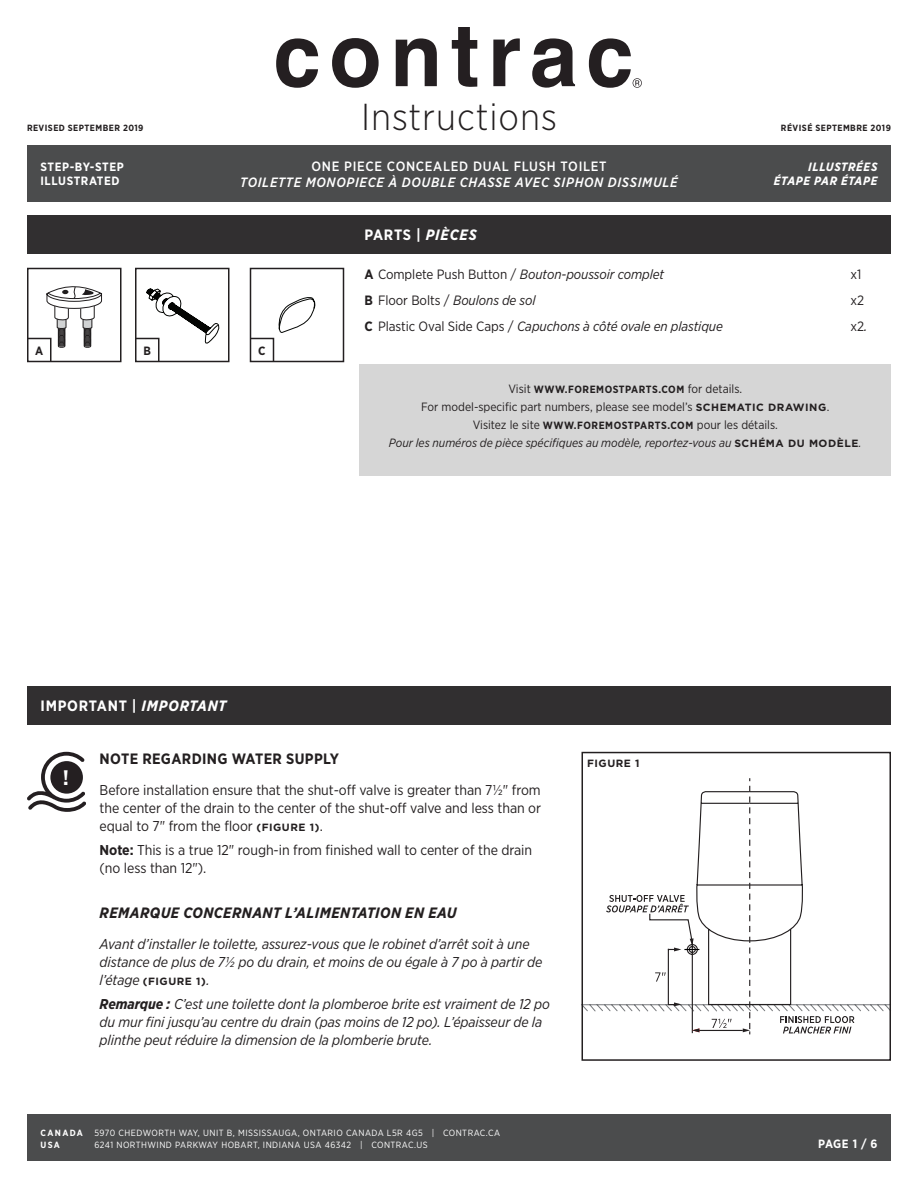
<style>
.page{position:relative;width:918px;height:1188px;background:#fff}
.page>*{position:absolute;margin:0;border:0;box-sizing:border-box;transform-origin:0 0}
.t1{font:300 37.5px "Gotham Narrow";letter-spacing:.025em;color:#231f20}
.t2{font:700 21px "Gotham Narrow";color:#fff}
.header___Section{font:italic 700 15px "Gotham Narrow";letter-spacing:.025em;color:#231f20}
.body___Header{font:700 15px "Gotham Narrow";letter-spacing:.05em;color:#fff}
.header___Section-2{font:700 15px "Gotham Narrow";letter-spacing:.025em;color:#231f20}
.body___Disclaimer{font:italic 14.25px/18px "Gotham Narrow";letter-spacing:-.005em;color:#231f20}
.body___Content{font:14.25px/18px "Gotham Narrow";letter-spacing:-.005em;color:#231f20;text-align:justify}
.body___Content-2{font:italic 14.25px/18px "Gotham Narrow";letter-spacing:-.005em;color:#231f20}
.body___Disclaimer-2{font:14.25px/18px "Gotham Narrow";letter-spacing:-.005em;color:#231f20}
.t3{font:italic 13.5px "Gotham Narrow";letter-spacing:-.005em;color:#231f20}
.t4{font:italic 500 13.5px "Gotham Narrow";letter-spacing:.05em;color:#fff}
.t5{font:500 13.5px "Gotham Narrow";letter-spacing:.05em;color:#fff}
.t6{font:13.5px "Gotham Narrow";color:#231f20}
.t7{font:12px "Gotham Narrow";color:#231f20}
.t8{font:italic 12px "Gotham Narrow";color:#231f20}
.t9{font:700 12px/14.4px "Gotham Narrow";letter-spacing:.05em;color:#fff}
.t10{font:italic 700 12px/14.4px "Gotham Narrow";letter-spacing:.05em;color:#fff;text-align:right}
.t11{font:700 12px "Gotham Narrow";color:#231f20}
.t12{font:700 10.5px "Gotham Narrow";letter-spacing:.045em;color:#231f20}
.body___Content-3{font:700 10.5px "Gotham";letter-spacing:.05em;color:#231f20}
.t13{font:9px "Gotham Narrow";letter-spacing:.05em;color:#fff}
.t14{font:700 9px "Gotham Narrow";letter-spacing:.05em;color:#231f20}
.t15{font:700 9px "Gotham Narrow";letter-spacing:.15em;color:#fff}
.s1{font-style:italic}
.s2{font-weight:700;font-style:normal}
.s3{font-style:normal}
.s4{font-style:italic;font-size:14.25px}
.s5{font-weight:400;font-size:12px}
.s6{font-family:"Gotham";font-weight:700;font-size:10.5px}
.s7{font-weight:700;font-size:10.5px}
.s8{font-family:"Gotham";font-weight:700;font-style:normal;font-size:10.5px}
.s9{font-weight:700}
.s10{font-family:"Gotham Narrow";font-weight:400;font-style:italic;font-size:14.25px}
</style>
<div class="page">
<svg style="left:276px;top:38px;width:42px;height:50px"></svg>
<svg style="left:332px;top:38px;width:47px;height:50px"></svg>
<svg style="left:396px;top:38px;width:41px;height:48px"></svg>
<svg style="left:452px;top:27px;width:25px;height:60px"></svg>
<svg style="left:493px;top:38px;width:27px;height:48px"></svg>
<svg style="left:532px;top:38px;width:43px;height:50px"></svg>
<svg style="left:589px;top:38px;width:53px;height:50px"></svg>
<div style="left:27px;top:145px;width:864px;height:57px;background:#4b4c4d"></div>
<div style="left:27px;top:1115px;width:864px;height:46px;background:#4b4c4d"></div>
<div style="left:27px;top:268px;width:95px;height:94px;border:2px solid #231f20"></div>
<div style="left:27px;top:215px;width:864px;height:39px;background:#312f30"></div>
<div style="left:135px;top:268px;width:95px;height:94px;border:2px solid #231f20"></div>
<div style="left:250px;top:268px;width:94px;height:94px;border:2px solid #231f20"></div>
<div style="left:27px;top:686px;width:864px;height:39px;background:#312f30"></div>
<svg style="left:27px;top:752px;width:59px;height:60px"></svg>
<div style="left:50px;top:761px;width:33px;height:33px;background:#241f21;border-radius:50%"></div>
<svg style="left:249px;top:295px;width:67px;height:68px"></svg>
<svg style="left:581px;top:777px;width:307px;height:259px"></svg>
<div style="left:582px;top:752px;width:309px;height:309px;border:2px solid #231f20"></div>
<svg style="left:135px;top:289px;width:86px;height:74px"></svg>
<svg style="left:27px;top:283px;width:75px;height:80px"></svg>
<div style="left:360px;top:364px;width:531px;height:111px;background:#d6d6d6"></div>
<h1 class="t1" style="left:361px;top:94px;width:197px">Instructions</h1>
<p class="t5" style="left:311px;top:157px;width:297px">ONE PIECE CONCEALED DUAL FLUSH TOILET</p>
<p class="t4" style="left:240px;top:173px;width:439px">TOILETTE MONOPIECE À DOUBLE CHASSE AVEC SIPHON DISSIMULÉ</p>
<p class="t14" style="left:27px;top:122px;width:118px">REVISED SEPTEMBER 2019</p>
<p class="t14" style="left:781px;top:122px;width:112px">RÉVISÉ SEPTEMBRE 2019</p>
<p class="t9" style="left:40px;top:159px;width:85px">STEP-BY-STEP<br>ILLUSTRATED</p>
<p class="t10" style="left:774px;top:159px;width:105px">ILLUSTRÉES<br>ÉTAPE PAR ÉTAPE</p>
<p class="body___Header" style="left:364px;top:225px;width:114px">PARTS | <span class="s1">PIÈCES</span></p>
<p class="t11" style="left:35px;top:343px;width:10px">A</p>
<p class="t11" style="left:143px;top:343px;width:9px">B</p>
<p class="t11" style="left:258px;top:343px;width:9px">C</p>
<p class="t3" style="left:364px;top:265px;width:301px"><span class="s2">A</span> <span class="s3">Complete Push Button /</span> Bouton-poussoir complet</p>
<p class="t6" style="left:850px;top:265px;width:12px">x1</p>
<p class="t3" style="left:364px;top:292px;width:173px"><span class="s2">B</span> <span class="s3">Floor Bolts /</span> Boulons de sol</p>
<p class="t6" style="left:850px;top:292px;width:15px">x2</p>
<p class="t3" style="left:364px;top:318px;width:360px"><span class="s2">C</span> <span class="s3">Plastic Oval Side Caps /</span> Capuchons à côté ovale en plastique</p>
<p class="t6" style="left:850px;top:318px;width:18px">x2<span class="s4">.</span></p>
<p class="t12" style="left:508px;top:383px;width:235px"><span class="s5">Visit</span> WWW.FOREMOSTPARTS.COM <span class="s5">for details.</span></p>
<p class="t7" style="left:421px;top:400px;width:410px">For model-specific part numbers, please see model’s <span class="s6">SCHEMATIC DRAWING</span>.</p>
<p class="t7" style="left:473px;top:418px;width:307px">Visitez le site <span class="s7">WWW.FOREMOSTPARTS.COM</span> pour les détails.</p>
<p class="t8" style="left:389px;top:436px;width:474px">Pour les numéros de pièce spécifiques au modèle, reportez-vous au <span class="s8">SCHÉMA DU MODÈLE</span>.</p>
<p class="body___Header" style="left:40px;top:696px;width:187px">IMPORTANT | <span class="s1">IMPORTANT</span></p>
<p class="t2" style="left:63px;top:764px;width:8px">!</p>
<p class="header___Section-2" style="left:100px;top:749px;width:241px">NOTE REGARDING WATER SUPPLY</p>
<p class="body___Content" style="left:100px;top:781px;width:443px">Before installation ensure that the shut-off valve is greater than 7½" from the center of the drain to the center of the shut-off valve and less than or equal to 7" from the floor <span class="s6">(FIGURE 1)</span>.</p>
<p class="body___Disclaimer-2" style="left:100px;top:840px;width:434px"><span class="s9">Note:</span> This is a true 12" rough-in from finished wall to center of the drain (no less than 12").</p>
<p class="header___Section" style="left:100px;top:903px;width:359px">REMARQUE CONCERNANT L’ALIMENTATION EN EAU</p>
<p class="body___Content-2" style="left:100px;top:935px;width:444px">Avant d’installer le toilette, assurez-vous que le robinet d’arrêt soit à une distance de plus de 7½ po du drain, et moins de ou égale à 7 po à partir de</p>
<p class="body___Content-3" style="left:100px;top:975px;width:112px"><span class="s10">l’étage</span> (FIGURE 1)<span class="s10">.</span></p>
<p class="body___Disclaimer" style="left:100px;top:994px;width:452px"><span class="s9">Remarque :</span> C’est une toilette dont la plomberoe brite est vraiment de 12 po du mur fini jusqu’au centre du drain (pas moins de 12 po). L’épaisseur de la plinthe peut réduire la dimension de la plomberie brute.</p>
<p class="body___Content-3" style="left:587px;top:756px;width:54px">FIGURE 1</p>
<p class="t15" style="left:40px;top:1127px;width:44px">CANADA</p>
<p class="t13" style="left:94px;top:1127px;width:407px">5970 CHEDWORTH WAY, UNIT B, MISSISSAUGA, ONTARIO CANADA L5R 4G5 | CONTRAC.CA</p>
<p class="t15" style="left:40px;top:1139px;width:21px">USA</p>
<p class="t13" style="left:94px;top:1139px;width:335px">6241 NORTHWIND PARKWAY HOBART, INDIANA USA 46342 | CONTRAC.US</p>
<p class="t9" style="left:818px;top:1136px;width:61px">PAGE 1 / 6</p>
</div>
